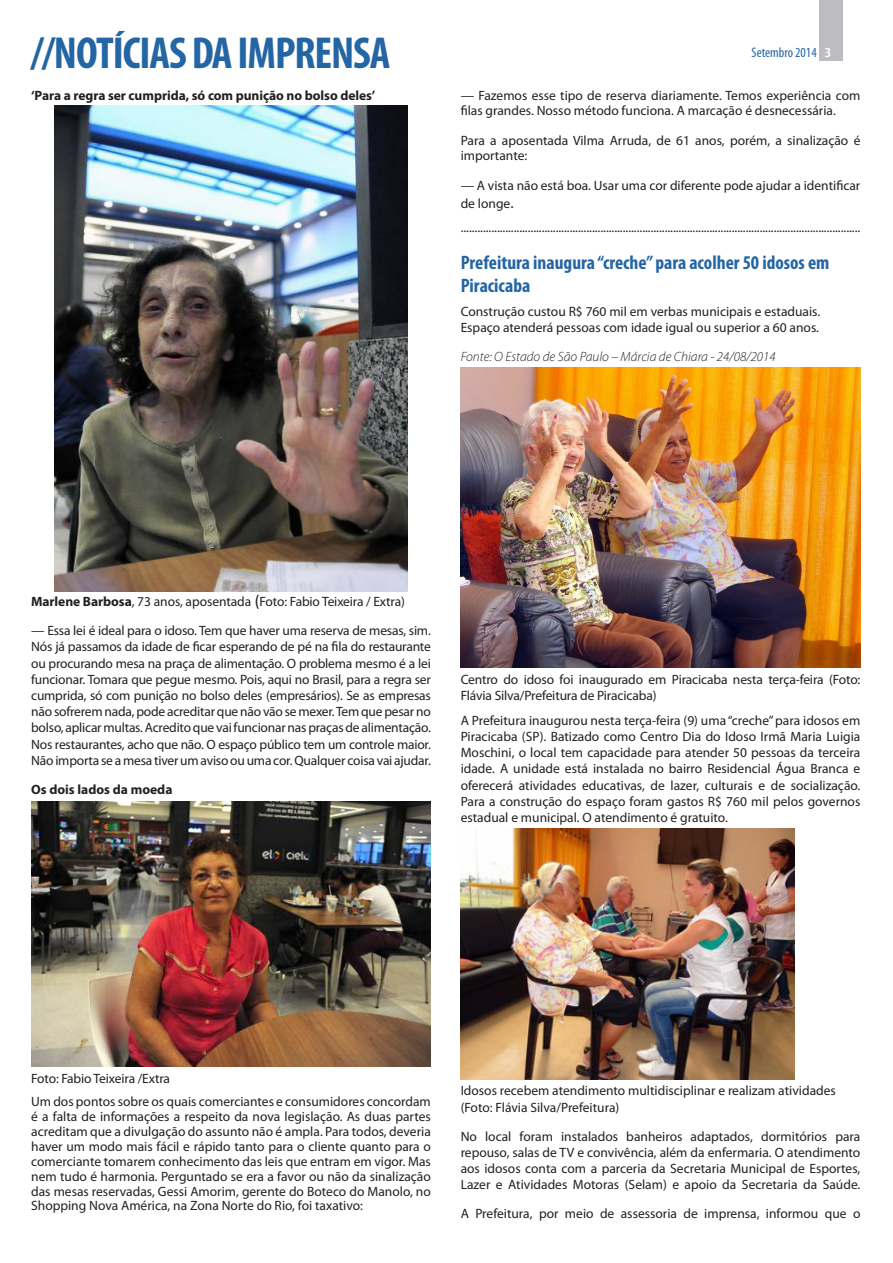
<style>
.page{position:relative;width:893px;height:1263px;background:#fff}
.page>*{position:absolute;margin:0;border:0;box-sizing:border-box;transform-origin:0 0}
.t1{font:700 condensed 45px "Myriad Pro";letter-spacing:-.025em;color:#2465a4}
.texto_corrido{font:700 condensed 19.5px/23.4px "Myriad Pro";color:#2465a4}
.t2{font:condensed 13.95px "Myriad Pro";color:#2465a4}
.texto_corrido-2{font:13.5px/16.2px "Myriad Pro";color:#231f20;text-align:justify}
.Sem_Espaçamento{font:13.5px/14.9px "Myriad Pro";color:#231f20}
.texto_corrido-3{font:italic 300 13.5px "Myriad Pro";color:#231f20}
.Sem_Espaçamento-2{font:700 13.5px "Myriad Pro";letter-spacing:-.005em;color:#231f20}
.texto_corrido-4{font:700 13.5px "Myriad Pro";color:#231f20}
.s1{font-weight:700;color:#fff}
.s2{font-family:"Calibri";font-size:16.5px}
.s3{font-weight:700}
</style>
<div class="page">
<div style="left:820px;top:0;width:23px;height:61px;background:#bcbdc0"></div>
<img style="left:55px;top:106px;width:352px;height:485px">
<img style="left:31px;top:801px;width:400px;height:266px">
<img style="left:461px;top:367px;width:399px;height:301px">
<img style="left:461px;top:829px;width:334px;height:250px">
<h1 class="t1" style="left:31px;top:25px;width:361px">//NOTÍCIAS DA IMPRENSA</h1>
<p class="Sem_Espaçamento-2" style="left:31px;top:87px;width:346px">‘Para a regra ser cumprida, só com punição no bolso deles’</p>
<p class="t2" style="left:752px;top:44px;width:80px">Setembro 2014 <span class="s1">3</span></p>
<p class="Sem_Espaçamento" style="left:461px;top:88px;width:401px">— Fazemos esse tipo de reserva diariamente. Temos experiência com filas grandes. Nosso método funciona. A marcação é desnecessária.</p>
<p class="Sem_Espaçamento" style="left:461px;top:133px;width:401px">Para a aposentada Vilma Arruda, de 61 anos, porém, a sinalização é importante:</p>
<p class="Sem_Espaçamento" style="left:461px;top:176px;width:401px;line-height:18.1px">— A vista não está boa. Usar uma cor diferente pode ajudar a identificar de longe<span class="s2">.</span></p>
<p class="texto_corrido-2" style="left:461px;top:220px;width:401px">...............................................................................................................................................</p>
<p class="texto_corrido" style="left:461px;top:250px;width:370px">Prefeitura inaugura “creche” para acolher 50 idosos em<br>Piracicaba</p>
<p class="texto_corrido-2" style="left:461px;top:303px;width:361px">Construção custou R$ 760 mil em verbas municipais e estaduais.</p>
<p class="texto_corrido-2" style="left:461px;top:319px;width:360px">Espaço atenderá pessoas com idade igual ou superior a 60 anos.</p>
<p class="texto_corrido-3" style="left:461px;top:348px;width:316px">Fonte: O Estado de São Paulo – Márcia de Chiara - 24/08/2014</p>
<p class="Sem_Espaçamento" style="left:31px;top:594px;width:375px"><span class="s3">Marlene Barbosa</span>, 73 anos, aposentada <span class="s2">(</span>Foto: Fabio Teixeira / Extra)</p>
<p class="texto_corrido-2" style="left:31px;top:622px;width:401px">— Essa lei é ideal para o idoso. Tem que haver uma reserva de mesas, sim.<br>Nós já passamos da idade de ficar esperando de pé na fila do restaurante ou procurando mesa na praça de alimentação. O problema mesmo é a lei funcionar. Tomara que pegue mesmo. Pois, aqui no Brasil, para a regra ser cumprida, só com punição no bolso deles (empresários). Se as empresas não sofrerem nada, pode acreditar que não vão se mexer. Tem que pesar no bolso, aplicar multas. Acredito que vai funcionar nas praças de alimentação.<br>Nos restaurantes, acho que não. O espaço público tem um controle maior.<br>Não importa se a mesa tiver um aviso ou uma cor. Qualquer coisa vai ajudar.</p>
<p class="texto_corrido-4" style="left:31px;top:780px;width:143px">Os dois lados da moeda</p>
<p class="texto_corrido-2" style="left:461px;top:671px;width:401px">Centro do idoso foi inaugurado em Piracicaba nesta terça-feira (Foto:<br>Flávia Silva/Prefeitura de Piracicaba)</p>
<p class="texto_corrido-2" style="left:461px;top:712px;width:401px">A Prefeitura inaugurou nesta terça-feira (9) uma “creche” para idosos em Piracicaba (SP). Batizado como Centro Dia do Idoso Irmã Maria Luigia Moschini, o local tem capacidade para atender 50 pessoas da terceira idade. A unidade está instalada no bairro Residencial Água Branca e oferecerá atividades educativas, de lazer, culturais e de socialização.<br>Para a construção do espaço foram gastos R$ 760 mil pelos governos estadual e municipal. O atendimento é gratuito.</p>
<p class="texto_corrido-2" style="left:31px;top:1070px;width:140px">Foto: Fabio Teixeira /Extra</p>
<p class="Sem_Espaçamento" style="left:31px;top:1094px;width:401px;text-align:justify">Um dos pontos sobre os quais comerciantes e consumidores concordam é a falta de informações a respeito da nova legislação. As duas partes acreditam que a divulgação do assunto não é ampla. Para todos, deveria haver um modo mais fácil e rápido tanto para o cliente quanto para o comerciante tomarem conhecimento das leis que entram em vigor. Mas nem tudo é harmonia. Perguntado se era a favor ou não da sinalização das mesas reservadas, Gessi Amorim, gerente do Boteco do Manolo, no Shopping Nova América, na Zona Norte do Rio, foi taxativo:</p>
<p class="texto_corrido-2" style="left:461px;top:1082px;width:377px">Idosos recebem atendimento multidisciplinar e realizam atividades (Foto: Flávia Silva/Prefeitura)</p>
<p class="texto_corrido-2" style="left:461px;top:1128px;width:401px">No local foram instalados banheiros adaptados, dormitórios para repouso, salas de TV e convivência, além da enfermaria. O atendimento aos idosos conta com a parceria da Secretaria Municipal de Esportes, Lazer e Atividades Motoras (Selam) e apoio da Secretaria da Saúde.</p>
<p class="texto_corrido-2" style="left:461px;top:1205px;width:401px">A Prefeitura, por meio de assessoria de imprensa, informou que o</p>
</div>
